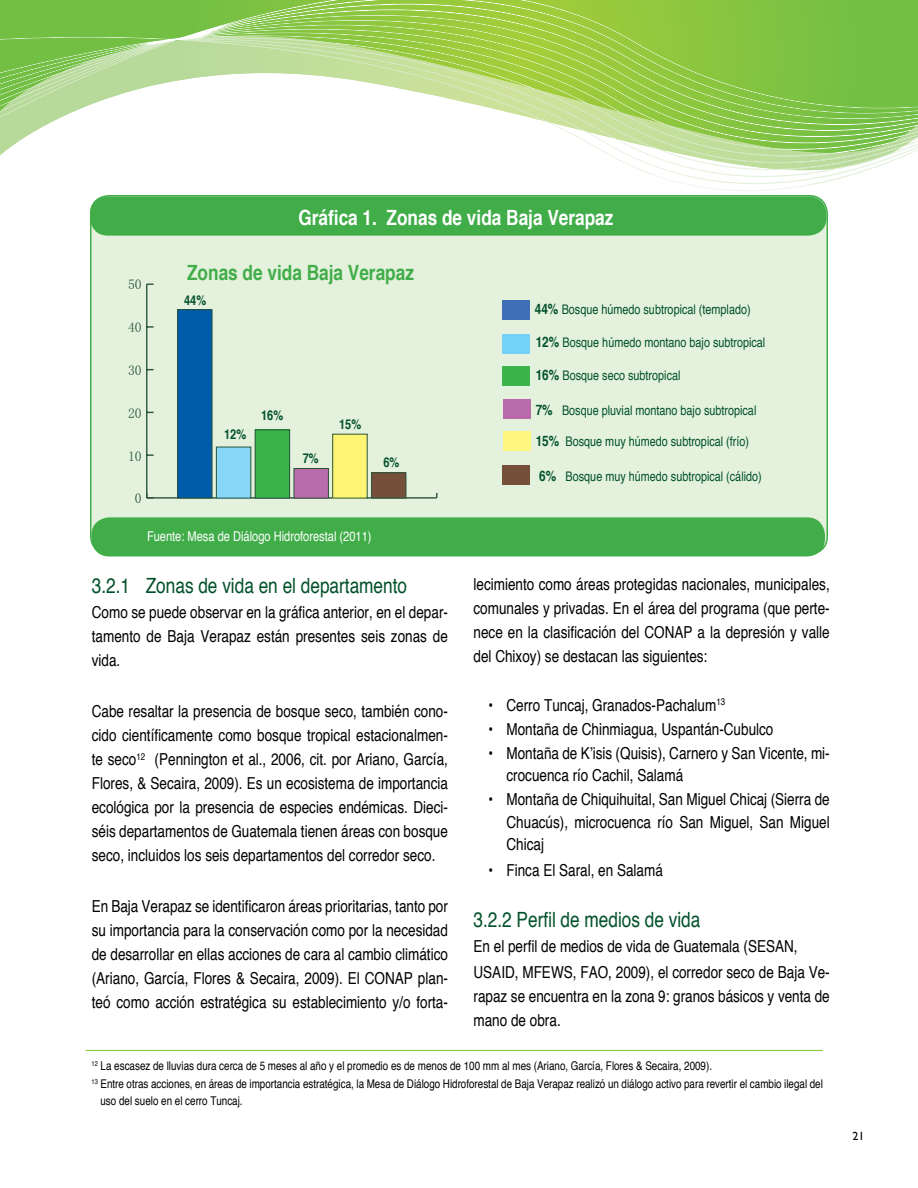
<style>
.page{position:relative;width:918px;height:1188px;background:#fff}
.page>*{position:absolute;margin:0;border:0;box-sizing:border-box;transform-origin:0 0}
.t1{font:condensed 21px "Helvetica";color:#005129}
.t2{font:700 condensed 21px "Helvetica";color:#fff}
.t3{font:700 condensed 21px "Helvetica";color:#41ad49}
.t4{font:condensed 16.5px/24px "Helvetica";color:#000;text-align:justify}
.t5{font:13.65px "Sim Sun";color:#295439}
.t6{font:condensed 13.5px "Helvetica";color:#fff}
.t7{font:700 condensed 13.5px "Helvetica";color:#005129}
.t8{font:condensed 13.2px "Helvetica";color:#005129}
.t9{font:condensed 12px/18px "Helvetica";color:#000}
.t10{font:12px "Gill Sans";color:#000}
.s1{font-weight:700;font-size:14.4px}
</style>
<div class="page">
<svg style="left:174px;top:0;width:744px;height:36px;background:#90c84b"></svg>
<svg style="left:0;top:0;width:174px;height:149px"></svg>
<svg style="left:223px;top:36px;width:692px;height:3px;background:#96cb50"></svg>
<svg style="left:180px;top:39px;width:738px;height:152px"></svg>
<hr style="left:86px;top:1050px;width:737px;height:1px;background:#8dc63f">
<div style="left:91px;top:196px;width:736px;height:358px;background:#e4f1dc;border-radius:18px"></div>
<hr style="left:147px;top:497px;width:290px;height:2px;background:#295439">
<hr style="left:146px;top:284px;width:1px;height:214px;background:#295439">
<svg style="left:146px;top:493px;width:8px;height:6px"></svg>
<svg style="left:147px;top:454px;width:7px;height:2px"></svg>
<svg style="left:147px;top:326px;width:7px;height:2px"></svg>
<svg style="left:147px;top:283px;width:7px;height:2px"></svg>
<div style="left:371px;top:473px;width:35px;height:25px;background:#764f3a"></div>
<div style="left:371px;top:472px;width:35px;height:26px;border:1px solid #295439"></div>
<div style="left:333px;top:434px;width:34px;height:64px;background:#fff575"></div>
<div style="left:332px;top:434px;width:36px;height:64px;border:1px solid #295439"></div>
<div style="left:294px;top:468px;width:35px;height:30px;background:#b96bac"></div>
<div style="left:294px;top:468px;width:35px;height:30px;border:1px solid #295439"></div>
<div style="left:255px;top:430px;width:35px;height:68px;background:#3ab54a"></div>
<div style="left:255px;top:430px;width:35px;height:68px;border:1px solid #295439"></div>
<div style="left:216px;top:447px;width:35px;height:51px;background:#87d6f8"></div>
<div style="left:216px;top:447px;width:35px;height:51px;border:1px solid #295439"></div>
<div style="left:177px;top:310px;width:35px;height:188px;background:#005baa"></div>
<div style="left:177px;top:309px;width:35px;height:189px;border:1px solid #295439"></div>
<div style="left:90px;top:196px;width:736px;height:40px;background:#41ad49;border-radius:18px"></div>
<div style="left:92px;top:517px;width:733px;height:39px;background:#41ad49;border-radius:18px"></div>
<div style="left:502px;top:300px;width:28px;height:20px;background:#3e6fb7"></div>
<div style="left:503px;top:399px;width:28px;height:20px;background:#b96bac"></div>
<div style="left:502px;top:334px;width:28px;height:20px;background:#74d1f7"></div>
<div style="left:502px;top:465px;width:28px;height:20px;background:#764f3a"></div>
<div style="left:502px;top:366px;width:28px;height:20px;background:#3ab54a"></div>
<div style="left:503px;top:431px;width:28px;height:20px;background:#fff680"></div>
<p class="t5" style="left:128px;top:277px;width:15px">50</p>
<p class="t5" style="left:128px;top:320px;width:15px">40</p>
<p class="t5" style="left:128px;top:363px;width:15px">30</p>
<p class="t5" style="left:128px;top:406px;width:15px">20</p>
<p class="t5" style="left:128px;top:449px;width:15px">10</p>
<p class="t5" style="left:135px;top:492px;width:8px">0</p>
<p class="t2" style="left:299px;top:204px;width:316px">Gráfica 1. Zonas de vida Baja Verapaz</p>
<p class="t3" style="left:187px;top:259px;width:228px">Zonas de vida Baja Verapaz</p>
<p class="t7" style="left:184px;top:292px;width:24px">44%</p>
<p class="t7" style="left:224px;top:426px;width:24px">12%</p>
<p class="t7" style="left:261px;top:407px;width:24px">16%</p>
<p class="t7" style="left:339px;top:415px;width:24px">15%</p>
<p class="t7" style="left:303px;top:450px;width:17px">7%</p>
<p class="t7" style="left:383px;top:454px;width:17px">6%</p>
<p class="t8" style="left:535px;top:301px;width:217px"><span class="s1">44%</span> Bosque húmedo subtropical (templado)</p>
<p class="t8" style="left:536px;top:334px;width:231px"><span class="s1">12%</span> Bosque húmedo montano bajo subtropical</p>
<p class="t8" style="left:536px;top:367px;width:146px"><span class="s1">16%</span> Bosque seco subtropical</p>
<p class="t8" style="left:536px;top:402px;width:222px"><span class="s1">7%</span> Bosque pluvial montano bajo subtropical</p>
<p class="t8" style="left:536px;top:434px;width:215px"><span class="s1">15%</span> Bosque muy húmedo subtropical (frío)</p>
<p class="t8" style="left:539px;top:468px;width:224px"><span class="s1">6%</span> Bosque muy húmedo subtropical (cálido)</p>
<p class="t6" style="left:147px;top:528px;width:226px">Fuente: Mesa de Diálogo Hidroforestal (2011)</p>
<p class="t4" style="left:474px;top:571px;width:358px">lecimiento como áreas protegidas nacionales, municipales, comunales y privadas. En el área del programa (que perte&shy;nece en la clasificación del CONAP a la depresión y valle del Chixoy) se destacan las siguientes:</p>
<p class="t4" style="left:489px;top:693px;width:238px">• Cerro Tuncaj, Granados-Pachalum<sup>13</sup></p>
<p class="t4" style="left:489px;top:717px;width:286px">• Montaña de Chinmiagua, Uspantán-Cubulco</p>
<p class="t4" style="left:507px;top:742px;width:325px;line-height:22.5px;text-indent:-18px">• Montaña de K’isis (Quisis), Carnero y San Vicente, mi&shy;crocuenca río Cachil, Salamá</p>
<p class="t4" style="left:507px;top:788px;width:325px;line-height:22.5px;text-indent:-18px">• Montaña de Chiquihuital, San Miguel Chicaj (Sierra de Chuacús), microcuenca río San Miguel, San Miguel Chicaj</p>
<p class="t4" style="left:489px;top:858px;width:176px">• Finca El Saral, en Salamá</p>
<p class="t1" style="left:474px;top:906px;width:228px">3.2.2 Perfil de medios de vida</p>
<p class="t4" style="left:474px;top:934px;width:358px;line-height:25.5px">En el perfil de medios de vida de Guatemala (SESAN,<br>USAID, MFEWS, FAO, 2009), el corredor seco de Baja Ve-</p>
<p class="t4" style="left:474px;top:984px;width:358px">rapaz se encuentra en la zona 9: granos básicos y venta de mano de obra.</p>
<p class="t9" style="left:92px;top:1057px;width:733px"><sup>12</sup> La escasez de lluvias dura cerca de 5 meses al año y el promedio es de menos de 100 mm al mes (Ariano, García, Flores &amp; Secaira, 2009).<br><sup>13</sup> Entre otras acciones, en áreas de importancia estratégica, la Mesa de Diálogo Hidroforestal de Baja Verapaz realizó un diálogo activo para revertir el cambio ilegal del</p>
<p class="t9" style="left:100px;top:1091px;width:144px">uso del suelo en el cerro Tuncaj.</p>
<p class="t1" style="left:92px;top:572px;width:317px">3.2.1 Zonas de vida en el departamento</p>
<p class="t4" style="left:92px;top:600px;width:358px">Como se puede observar en la gráfica anterior, en el depar&shy;tamento de Baja Verapaz están presentes seis zonas de vida.</p>
<p class="t4" style="left:92px;top:699px;width:358px">Cabe resaltar la presencia de bosque seco, también cono&shy;cido científicamente como bosque tropical estacionalmen&shy;te seco<sup>12</sup> (Pennington et al., 2006, cit. por Ariano, García, Flores, &amp; Secaira, 2009). Es un ecosistema de importancia ecológica por la presencia de especies endémicas. Dieci&shy;séis departamentos de Guatemala tienen áreas con bosque seco, incluidos los seis departamentos del corredor seco.</p>
<p class="t4" style="left:92px;top:894px;width:358px">En Baja Verapaz se identificaron áreas prioritarias, tanto por su importancia para la conservación como por la necesidad de desarrollar en ellas acciones de cara al cambio climático (Ariano, García, Flores &amp; Secaira, 2009). El CONAP plan&shy;teó como acción estratégica su establecimiento y/o forta-</p>
<p class="t10" style="left:852px;top:1129px;width:13px">21</p>
</div>
